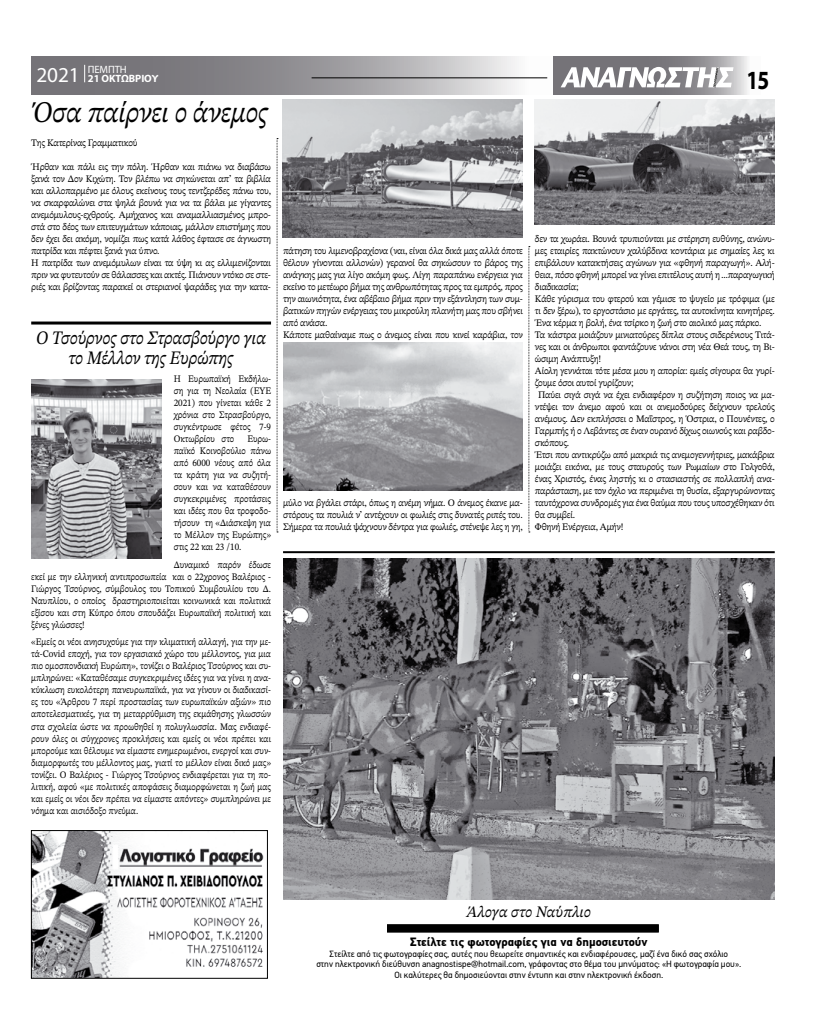
<style>
.page{position:relative;width:823px;height:1035px;background:#fff}
.page>*{position:absolute;margin:0;border:0;box-sizing:border-box;transform-origin:0 0}
.t1{font:italic 30px "STIX Two Text";color:#000;scale:.9 1}
.t2{font:700 26.3px "Myriad Pro";color:#000;scale:.81 1}
.t3{font:italic 19px/20px "STIX Two Text";color:#000;text-align:center;scale:.9 1}
.t4{font:italic 16px "STIX Two Text";letter-spacing:.005em;color:#000;scale:.95 1}
.t5{font:700 12px "PF Din Text Pro";color:#000}
.t6{font:700 10.6px/9.4px "Myriad Pro";letter-spacing:-.01em;color:#fff}
.t7{font:10px/12px "STIX Two Text";letter-spacing:-.02em;color:#000}
.t8{font:10px/12px "STIX Two Text";letter-spacing:-.02em;color:#000;text-align:justify;scale:.91 1}
.t9{font:9px/10.8px "PF Din Text Pro";color:#000;text-align:center}
.s1{font-weight:400}
.s2{font-weight:400;font-size:21.3px}
</style>
<div class="page">
<svg style="left:556px;top:57px;width:192px;height:38px;background:#8f8e92"></svg>
<svg style="left:31px;top:57px;width:525px;height:38px;background:#9e9ca0"></svg>
<svg style="left:560px;top:67px;width:173px;height:20px"></svg>
<hr style="left:311px;top:78px;width:236px;height:1px;background:#000">
<svg style="left:84px;top:65px;width:1px;height:17px"></svg>
<div style="left:387px;top:924px;width:271px;height:8px;background:#000"></div>
<hr style="left:283px;top:551px;width:491px;height:2px;background:#000">
<img style="left:283px;top:558px;width:491px;height:341px">
<img style="left:33px;top:832px;width:231px;height:144px">
<div style="left:31px;top:830px;width:236px;height:148px;border:1px solid #000"></div>
<svg style="left:276px;top:138px;width:2px;height:394px"></svg>
<svg style="left:528px;top:246px;width:1px;height:286px"></svg>
<img style="left:282px;top:99px;width:240px;height:139px">
<img style="left:283px;top:342px;width:239px;height:148px">
<img style="left:534px;top:99px;width:240px;height:126px">
<hr style="left:31px;top:321px;width:240px;height:3px;background:#000">
<img style="left:31px;top:380px;width:130px;height:178px">
<p class="t6" style="left:37px;top:64px;width:123px;text-indent:51px"><span class="s1">ΠΕΜΠΤΗ<br></span><span class="s2">2021</span> 21 ΟΚΤΩΒΡΙΟΥ</p>
<h2 class="t2" style="left:746px;top:63px;width:29px">15</h2>
<h1 class="t1" style="left:31px;top:91px;width:264px">Όσα παίρνει ο άνεμος</h1>
<p class="t7" style="left:31px;top:136px;width:108px">Της Κατερίνας Γραμματικού</p>
<p class="t7" style="left:31px;top:160px;width:241px">Ήρθαν και πάλι εις την πόλη. Ήρθαν και πιάνω να διαβάσω ξανά τον Δον Κιχώτη. Τον βλέπω να σηκώνεται απ’ τα βιβλία και αλλοπαρμένο με όλους εκείνους τους τεντζερέδες πάνω του, να σκαρφαλώνει στα ψηλά βουνά για να τα βάλει με γίγαντες ανεμόμυλους-εχθρούς. Αμήχανος και αναμαλλιασμένος μπρο&shy;στά στο δέος των επιτευγμάτων κάποιας, μάλλον επιστήμης που δεν έχει δει ακόμη, νομίζει πως κατά λάθος έφτασε σε άγνωστη πατρίδα και πέφτει ξανά για ύπνο.<br>Η πατρίδα των ανεμόμυλων είναι τα ύψη κι ας ελλιμενίζονται πριν να φυτευτούν σε θάλασσες και ακτές. Πιάνουν ντόκο σε στε&shy;ριές και βρίζοντας παρακεί οι στεριανοί ψαράδες για την κατα-</p>
<h3 class="t3" style="left:36px;top:328px;width:257px">Ο Τσούρνος στο Στρασβούργο για το Μέλλον της Ευρώπης</h3>
<p class="t8" style="left:174px;top:373px;width:108px">Η Ευρωπαϊκή Εκδήλω&shy;ση για τη Νεολαία (EYE 2021) που γίνεται κάθε 2 χρόνια στο Στρασβούργο, συγκέντρωσε φέτος 7-9<br>Οκτωβρίου στο</p>
<p class="t8" style="left:174px;top:433px;width:108px;text-indent:74px">Ευρω&shy;παϊκό Κοινοβούλιο πάνω από 6000 νέους από όλα τα κράτη για να συζητή&shy;σουν και να καταθέσουν συγκεκριμένες προτάσεις και ιδέες που θα τροφοδο&shy;τήσουν τη «Διάσκεψη για το Μέλλον της Ευρώπης» στις 22 και 23 /10.</p>
<p class="t8" style="left:31px;top:558px;width:265px;text-indent:142px">Δυναμικό παρόν έδωσε εκεί με την ελληνική αντιπροσωπεία και ο 22χρονος Βαλέριος - Γιώργος Τσούρνος, σύμβουλος του Τοπικού Συμβουλίου του Δ.<br>Ναυπλίου, ο οποίος δραστηριοποιείται κοινωνικά και πολιτικά εξίσου και στη Κύπρο όπου σπουδάζει Ευρωπαϊκή πολιτική και ξένες γλώσσες!</p>
<p class="t8" style="left:31px;top:636px;width:265px">«Εμείς οι νέοι ανησυχούμε για την κλιματική αλλαγή, για την με&shy;τά-Covid εποχή, για τον εργασιακό χώρο του μέλλοντος, για μια πιο ομοσπονδιακή Ευρώπη», τονίζει ο Βαλέριος Τσούρνος και συ&shy;μπληρώνει: «Καταθέσαμε συγκεκριμένες ιδέες για να γίνει η ανα&shy;κύκλωση ευκολότερη πανευρωπαϊκά, για να γίνουν οι διαδικασί&shy;ες του «Άρθρου 7 περί προστασίας των ευρωπαϊκών αξιών» πιο αποτελεσματικές, για τη μεταρρύθμιση της εκμάθησης γλωσσών στα σχολεία ώστε να προωθηθεί η πολυγλωσσία. Μας ενδιαφέ&shy;ρουν όλες οι σύγχρονες προκλήσεις και εμείς οι νέοι πρέπει και μπορούμε και θέλουμε να είμαστε ενημερωμένοι, ενεργοί και συν&shy;διαμορφωτές του μέλλοντος μας, γιατί το μέλλον είναι δικό μας» τονίζει. Ο Βαλέριος - Γιώργος Τσούρνος ενδιαφέρεται για τη πο&shy;λιτική, αφού «με πολιτικές αποφάσεις διαμορφώνεται η ζωή μας και εμείς οι νέοι δεν πρέπει να είμαστε απόντες» συμπληρώνει με νόημα και αισιόδοξο πνεύμα.</p>
<p class="t7" style="left:283px;top:244px;width:241px">πάτηση του λιμενοβραχίονα (ναι, είναι όλα δικά μας αλλά όποτε θέλουν γίνονται αλλονών) γερανοί θα σηκώσουν το βάρος της ανάγκης μας για λίγο ακόμη φως. Λίγη παραπάνω ενέργεια για εκείνο το μετέωρο βήμα της ανθρωπότητας προς τα εμπρός, προς την αιωνιότητα, ένα αβέβαιο βήμα πριν την εξάντληση των συμ&shy;βατικών πηγών ενέργειας του μικρούλη πλανήτη μας που σβήνει από ανάσα.<br>Κάποτε μαθαίναμε πως ο άνεμος είναι που κινεί καράβια, τον</p>
<p class="t7" style="left:283px;top:496px;width:241px;text-align:justify">μύλο να βγάλει στάρι, όπως η ανέμη νήμα. Ο άνεμος έκανε μα&shy;στόρους τα πουλιά ν’ αντέχουν οι φωλιές στις δυνατές ριπές του.<br>Σήμερα τα πουλιά ψάχνουν δέντρα για φωλιές, στένεψε λες η γη,</p>
<p class="t7" style="left:534px;top:232px;width:241px">δεν τα χωράει. Βουνά τρυπιούνται με στέρηση ευθύνης, ανώνυ-</p>
<p class="t7" style="left:534px;top:244px;width:241px">μες εταιρίες πακτώνουν χαλύβδινα κοντάρια με σημαίες λες κι</p>
<p class="t7" style="left:534px;top:256px;width:241px">επιβάλουν κατακτήσεις αγώνων για «φθηνή παραγωγή». Αλή-</p>
<p class="t7" style="left:534px;top:268px;width:241px">θεια, πόσο φθηνή μπορεί να γίνει επιτέλους αυτή η …παραγωγική</p>
<p class="t7" style="left:534px;top:280px;width:45px">διαδικασία;</p>
<p class="t7" style="left:534px;top:292px;width:241px">Κάθε γύρισμα του φτερού και γέμισε το ψυγείο με τρόφιμα (με</p>
<p class="t7" style="left:534px;top:304px;width:241px">τι δεν ξέρω), το εργοστάσιο με εργάτες, τα αυτοκίνητα κινητήρες.</p>
<p class="t7" style="left:534px;top:316px;width:228px">Ένα κέρμα η βολή, ένα τσίρκο η ζωή στο αιολικό μας πάρκο.</p>
<p class="t7" style="left:534px;top:328px;width:241px">Τα κάστρα μοιάζουν μινιατούρες δίπλα στους σιδερένιους Τιτά-</p>
<p class="t7" style="left:534px;top:340px;width:241px">νες και οι άνθρωποι φαντάζουνε νάνοι στη νέα Θεά τους, τη Βι-</p>
<p class="t7" style="left:534px;top:352px;width:68px">ώσιμη Ανάπτυξη!</p>
<p class="t7" style="left:534px;top:364px;width:241px">Αίολη γεννάται τότε μέσα μου η απορία: εμείς σίγουρα θα γυρί-</p>
<p class="t7" style="left:534px;top:376px;width:100px">ζουμε όσοι αυτοί γυρίζουν;</p>
<p class="t7" style="left:537px;top:388px;width:238px">Παύει σιγά σιγά να έχει ενδιαφέρον η συζήτηση ποιος να μα-</p>
<p class="t7" style="left:534px;top:400px;width:241px">ντέψει τον άνεμο αφού και οι ανεμοδούρες δείχνουν τρελούς</p>
<p class="t7" style="left:534px;top:412px;width:241px">ανέμους. Δεν εκπλήσσει ο Μαΐστρος, η Όστρια, ο Πουνέντες, ο</p>
<p class="t7" style="left:534px;top:424px;width:241px">Γαρμπής ή ο Λεβάντες σε έναν ουρανό δίχως οιωνούς και ραβδο-</p>
<p class="t7" style="left:534px;top:436px;width:36px">σκόπους.</p>
<p class="t7" style="left:534px;top:448px;width:241px">Έτσι που αντικρύζω από μακριά τις ανεμογεννήτριες, μακάβρια</p>
<p class="t7" style="left:534px;top:460px;width:241px">μοιάζει εικόνα, με τους σταυρούς των Ρωμαίων στο Γολγοθά,</p>
<p class="t7" style="left:534px;top:472px;width:241px">ένας Χριστός, ένας ληστής κι ο στασιαστής σε πολλαπλή ανα-</p>
<p class="t7" style="left:534px;top:484px;width:241px">παράσταση, με τον όχλο να περιμένει τη θυσία, εξαργυρώνοντας</p>
<p class="t7" style="left:534px;top:496px;width:241px">ταυτόχρονα συνδρομές για ένα θαύμα που τους υποσχέθηκαν ότι</p>
<p class="t7" style="left:534px;top:508px;width:42px">θα συμβεί.</p>
<p class="t7" style="left:534px;top:520px;width:90px">Φθηνή Ενέργεια, Αμήν!</p>
<h3 class="t4" style="left:466px;top:900px;width:132px">Άλογα στο Ναύπλιο</h3>
<p class="t5" style="left:410px;top:934px;width:239px">Στείλτε τις φωτογραφίες για να δημοσιευτούν</p>
<p class="t9" style="left:316px;top:948px;width:426px">Στείλτε από τις φωτογραφίες σας, αυτές που θεωρείτε σημαντικές και ενδιαφέρουσες, μαζί ένα δικό σας σχόλιο<br>στην ηλεκτρονική διεύθυνση anagnostispe@hotmail.com, γράφοντας στο θέμα του μηνύματος: «Η φωτογραφία μου».<br>Οι καλύτερες θα δημοσιεύονται στην έντυπη και στην ηλεκτρονική έκδοση.</p>
</div>
